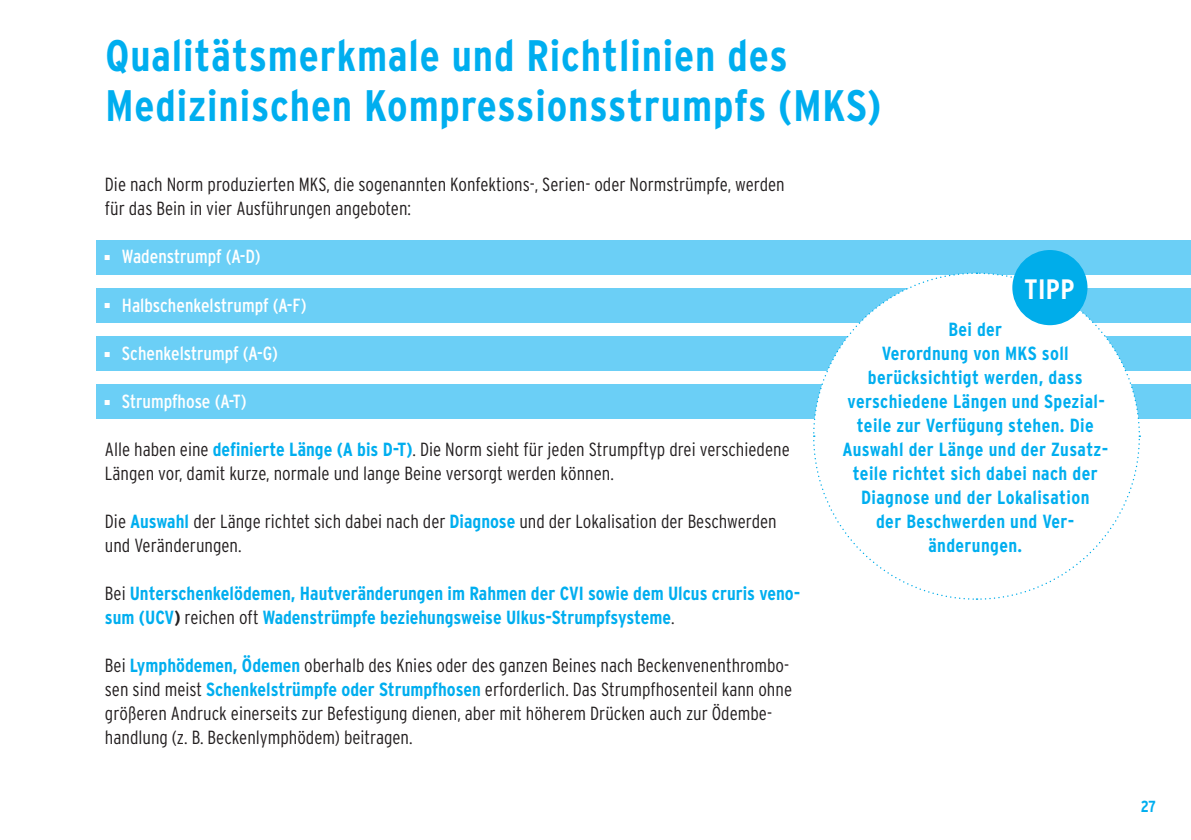
<style>
.page{position:relative;width:1191px;height:840px;background:#fff}
.page>*{position:absolute;margin:0;border:0;box-sizing:border-box;transform-origin:0 0}
.t1{font:700 condensed 44px/50px "Interstate";letter-spacing:.02em;color:#00aeef}
.t2{font:700 condensed 28px "Interstate";color:#fff}
.t3{font:300 condensed 19px/24px "Interstate";color:#231f20}
.t4{font:700 condensed 19px/24px "Interstate";letter-spacing:.015em;color:#00aeef}
.t5{font:condensed 19px "Interstate";color:#fff}
.t6{font:700 condensed 16px "Interstate";color:#00aeef}
.s1{font-weight:700;color:#00aeef}
.s2{font-weight:300;color:#231f20}
.s3{color:#231f20}
</style>
<div class="page">
<div style="left:97px;top:240px;width:1094px;height:35px;background:#6bcff6"></div>
<div style="left:97px;top:288px;width:1094px;height:35px;background:#6bcff6"></div>
<div style="left:97px;top:336px;width:1094px;height:35px;background:#6bcff6"></div>
<div style="left:97px;top:384px;width:1094px;height:35px;background:#6bcff6"></div>
<svg style="left:813px;top:271px;width:327px;height:329px"></svg>
<div style="left:1012px;top:250px;width:75px;height:75px;background:#00adea;border-radius:50%"></div>
<h1 class="t1" style="left:105px;top:31px;width:777px">Qualitätsmerkmale und Richtlinien des<br>Medizinischen Kompressionsstrumpfs (MKS)</h1>
<p class="t3" style="left:105px;top:173px;width:681px">Die nach Norm produzierten MKS, die sogenannten Konfektions-, Serien- oder Normstrümpfe, werden für das Bein in vier Ausführungen angeboten:</p>
<p class="t5" style="left:122px;top:247px;width:140px">Wadenstrumpf (A-D)</p>
<p class="t5" style="left:122px;top:295px;width:186px">Halbschenkelstrumpf (A-F)</p>
<p class="t5" style="left:122px;top:343px;width:158px">Schenkelstrumpf (A-G)</p>
<p class="t5" style="left:122px;top:391px;width:126px">Strumpfhose (A-T)</p>
<p class="t3" style="left:105px;top:437px;width:686px">Alle haben eine <span class="s1">definierte Länge (A bis D-T)</span>. Die Norm sieht für jeden Strumpftyp drei verschiedene<br>Längen vor, damit kurze, normale und lange Beine versorgt werden können.</p>
<p class="t3" style="left:105px;top:509px;width:673px">Die <span class="s1">Auswahl</span> der Länge richtet sich dabei nach der <span class="s1">Diagnose</span> und der Lokalisation der Beschwerden und Veränderungen.</p>
<p class="t4" style="left:105px;top:581px;width:697px"><span class="s2">Bei</span> Unterschenkelödemen, Hautveränderungen im Rahmen der CVI sowie dem Ulcus cruris veno&shy;sum (UCV<span class="s3">)</span> <span class="s2">reichen oft</span> Wadenstrümpfe beziehungsweise Ulkus-Strumpfsysteme<span class="s2">.</span></p>
<p class="t3" style="left:105px;top:653px;width:688px">Bei <span class="s1">Lymphödemen, Ödemen</span> oberhalb des Knies oder des ganzen Beines nach Beckenvenenthrombo&shy;sen sind meist <span class="s1">Schenkelstrümpfe oder Strumpfhosen</span> erforderlich. Das Strumpfhosenteil kann ohne größeren Andruck einerseits zur Befestigung dienen, aber mit höherem Drücken auch zur Ödembe&shy;handlung (z. B. Beckenlymphödem) beitragen.</p>
<h2 class="t2" style="left:1024px;top:274px;width:52px">TIPP</h2>
<p class="t4" style="left:842px;top:317px;width:267px;text-align:center">Bei der<br>Verordnung von MKS soll berücksichtigt werden, dass verschiedene Längen und Spezial&shy;teile zur Verfügung stehen. Die<br>Auswahl der Länge und der Zusatz&shy;teile richtet sich dabei nach der<br>Diagnose und der Lokalisation<br>der Beschwerden und Ver&shy;änderungen.</p>
<p class="t6" style="left:1140px;top:797px;width:17px">27</p>
</div>
